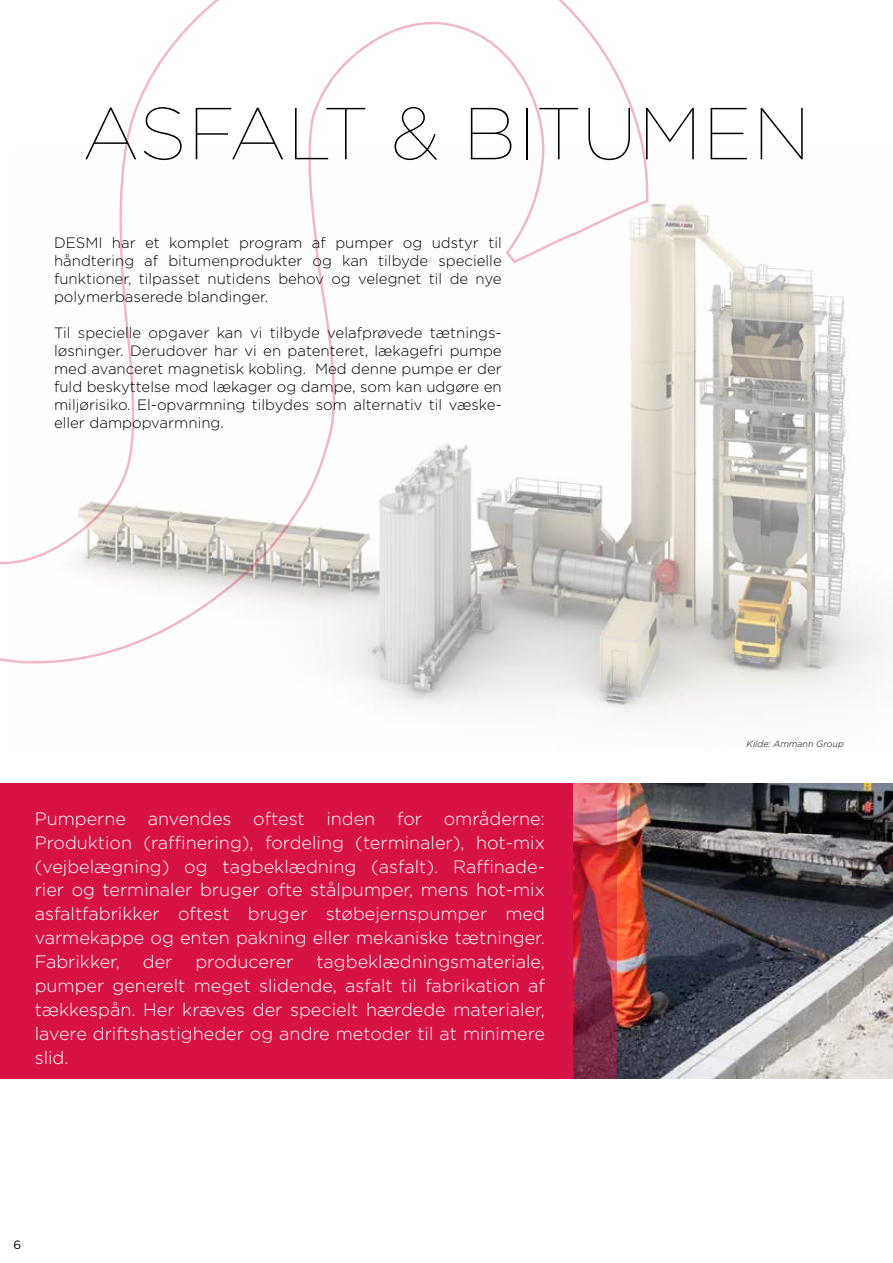
<style>
.page{position:relative;width:893px;height:1263px;background:#fff}
.page>*{position:absolute;margin:0;border:0;box-sizing:border-box;transform-origin:0 0}
.t1{font:100 73.5px "Gotham";letter-spacing:.02em;color:#000}
.t2{font:300 18px/24px "Gotham";color:#fff;text-align:justify}
.t3{font:300 15px/18px "Gotham";color:#000;text-align:justify}
.t4{font:12px "Gotham";color:#000}
.t5{font:italic 300 9px "Gotham";color:#000}
</style>
<div class="page">
<img style="left:337px;top:203px;width:550px;height:515px">
<svg style="left:0;top:0;width:650px;height:665px"></svg>
<div style="left:0;top:783px;width:777px;height:295px;background:#d71345"></div>
<img style="left:617px;top:783px;width:276px;height:295px">
<svg style="left:574px;top:783px;width:43px;height:295px;background:#ab3b4c"></svg>
<h1 class="t1" style="left:83px;top:88px;width:729px">ASFALT &amp; BITUMEN</h1>
<p class="t3" style="left:54px;top:234px;width:449px">DESMI har et komplet program af pumper og udstyr til håndtering af bitumenprodukter og kan tilbyde specielle funktioner, tilpasset nutidens behov og velegnet til de nye polymerbaserede blandinger.</p>
<p class="t3" style="left:54px;top:324px;width:449px">Til specielle opgaver kan vi tilbyde velafprøvede tætnings&shy;løsninger. Derudover har vi en patenteret, lækagefri pumpe med avanceret magnetisk kobling. Med denne pumpe er der fuld beskyttelse mod lækager og dampe, som kan udgøre en miljørisiko. El-opvarmning tilbydes som alternativ til væske&shy;eller dampopvarmning.</p>
<p class="t2" style="left:35px;top:806px;width:512px">Pumperne anvendes oftest inden for områderne:<br>Produktion (raffinering), fordeling (terminaler), hot-mix (vejbelægning) og tagbeklædning (asfalt). Raffinade&shy;rier og terminaler bruger ofte stålpumper, mens hot-mix asfaltfabrikker oftest bruger støbejernspumper med varmekappe og enten pakning eller mekaniske tætninger.<br>Fabrikker,</p>
<p class="t2" style="left:35px;top:950px;width:512px;text-indent:282px">tagbeklædningsmateriale, pumper generelt meget slidende, asfalt til fabrikation af tækkespån. Her kræves der specielt hærdede materialer, lavere driftshastigheder og andre metoder til at minimere slid.</p>
<p class="t2" style="left:143px;top:950px;width:31px">der</p>
<p class="t2" style="left:195px;top:950px;width:100px">producerer</p>
<p class="t4" style="left:13px;top:1237px;width:9px">6</p>
<p class="t5" style="left:747px;top:738px;width:99px">Kilde: Ammann Group</p>
</div>
